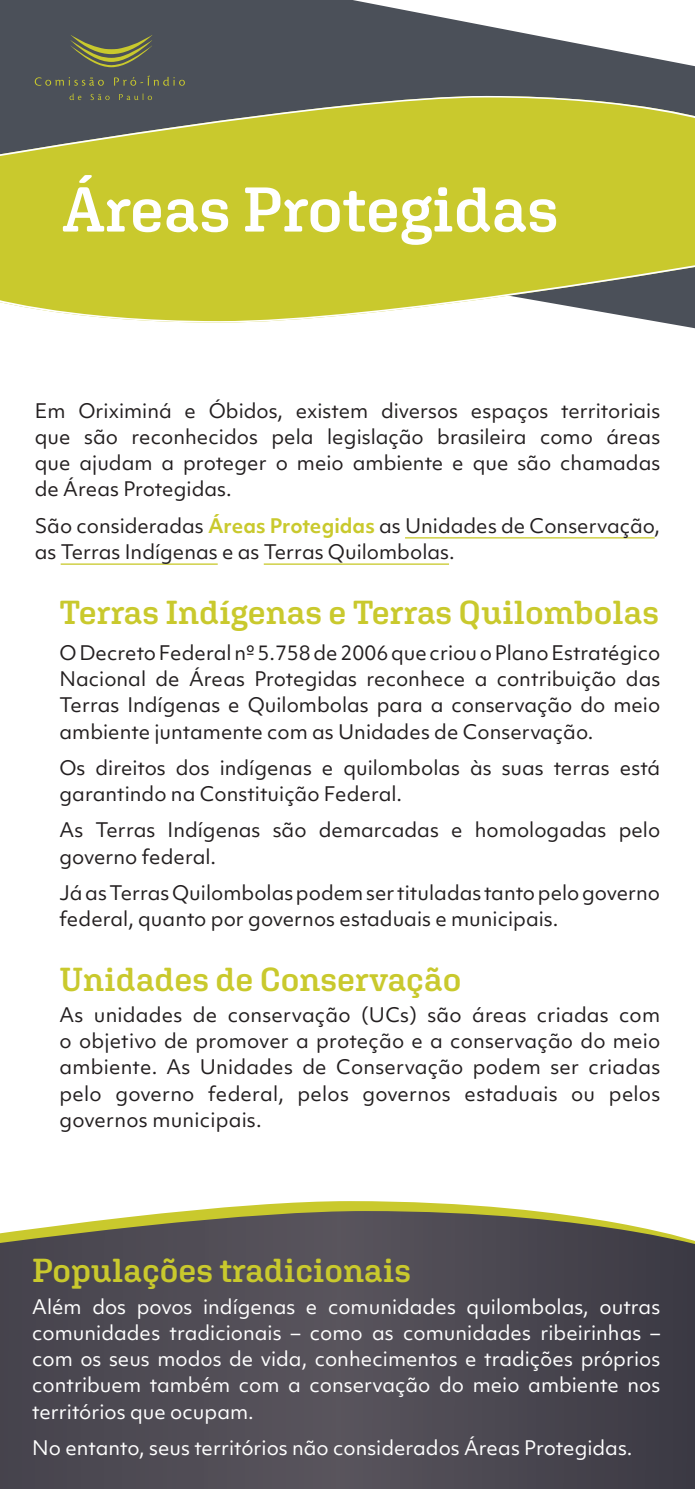
<style>
.page{position:relative;width:695px;height:1489px;background:#fff}
.page>*{position:absolute;margin:0;border:0;box-sizing:border-box;transform-origin:0 0}
.Titulo{font:600 63px "Aglet Slab";letter-spacing:-.005em;color:#fff}
.Subtítulo2{font:600 33.25px "Aglet Slab";letter-spacing:-.005em;color:#c9c92d}
.Texto_recuo{font:19.25px/26.2px "Objektiv Mk 1";color:#231f20}
.Texto{font:19.25px/26.2px "Objektiv Mk 1";color:#fff;text-align:justify}
.Texto-2{font:19.25px/26.2px "Objektiv Mk 1";color:#231f20;text-align:justify}
.Texto_recuo_primeira{font:19.25px/26.2px "Objektiv Mk 1";letter-spacing:.01em;color:#231f20;text-align:justify}
.s1{font-weight:700;color:#c9c92d}
</style>
<div class="page">
<svg style="left:0;top:1201px;width:694px;height:287px;background:#524e56"></svg>
<svg style="left:0;top:1210px;width:694px;height:33px"></svg>
<svg style="left:0;top:0;width:694px;height:328px;fill:#4b5059"></svg>
<svg style="left:0;top:96px;width:694px;height:226px;background:#bdbd3d"></svg>
<svg style="left:70px;top:35px;width:82px;height:32px;background:#6b6e4d"></svg>
<svg style="left:35px;top:77px;width:69px;height:9px"></svg>
<svg style="left:114px;top:76px;width:71px;height:10px"></svg>
<svg style="left:69px;top:93px;width:12px;height:7px"></svg>
<svg style="left:90px;top:94px;width:20px;height:6px"></svg>
<svg style="left:119px;top:93px;width:33px;height:7px"></svg>
<hr style="left:405px;top:537px;width:249px;height:1px;background:#c9c92d">
<hr style="left:61px;top:563px;width:157px;height:1px;background:#c9c92d">
<hr style="left:264px;top:563px;width:185px;height:1px;background:#c9c92d">
<p class="Titulo" style="left:62px;top:171px;width:498px">Áreas Protegidas</p>
<p class="Texto-2" style="left:35px;top:397px;width:627px">Em Oriximiná e Óbidos, existem diversos espaços territoriais que são reconhecidos pela legislação brasileira como áreas que ajudam a proteger o meio ambiente e que são chamadas de Áreas Protegidas.</p>
<p class="Texto-2" style="left:35px;top:512px;width:627px">São consideradas <span class="s1">Áreas Protegidas</span> as Unidades de Conservação, as Terras Indígenas e as Terras Quilombolas.</p>
<p class="Subtítulo2" style="left:60px;top:591px;width:600px">Terras Indígenas e Terras Quilombolas</p>
<p class="Texto_recuo" style="left:60px;top:639px;width:602px;text-align:justify">O Decreto Federal nº 5.758 de 2006 que criou o Plano Estratégico Nacional de Áreas Protegidas reconhece a contribuição das Terras Indígenas e Quilombolas para a conservação do meio ambiente juntamente com as Unidades de Conservação.</p>
<p class="Texto_recuo" style="left:60px;top:754px;width:602px">Os direitos dos indígenas e quilombolas às suas terras está garantindo na Constituição Federal.</p>
<p class="Texto_recuo" style="left:60px;top:816px;width:602px">As Terras Indígenas são demarcadas e homologadas pelo governo federal.</p>
<p class="Texto_recuo" style="left:60px;top:879px;width:602px">Já as Terras Quilombolas podem ser tituladas tanto pelo governo federal, quanto por governos estaduais e municipais.</p>
<p class="Subtítulo2" style="left:60px;top:958px;width:403px">Unidades de Conservação</p>
<p class="Texto_recuo_primeira" style="left:60px;top:1001px;width:602px">As unidades de conservação (UCs) são áreas criadas com o objetivo de promover a proteção e a conservação do meio ambiente. As Unidades de Conservação podem ser criadas pelo governo federal, pelos governos estaduais ou pelos governos municipais.</p>
<p class="Subtítulo2" style="left:32px;top:1250px;width:380px">Populações tradicionais</p>
<p class="Texto" style="left:32px;top:1292px;width:629px">Além dos povos indígenas e comunidades quilombolas, outras comunidades tradicionais – como as comunidades ribeirinhas – com os seus modos de vida, conhecimentos e tradições próprios contribuem também com a conservação do meio ambiente nos territórios que ocupam.</p>
<p class="Texto" style="left:32px;top:1434px;width:601px">No entanto, seus territórios não considerados Áreas Protegidas.</p>
</div>
